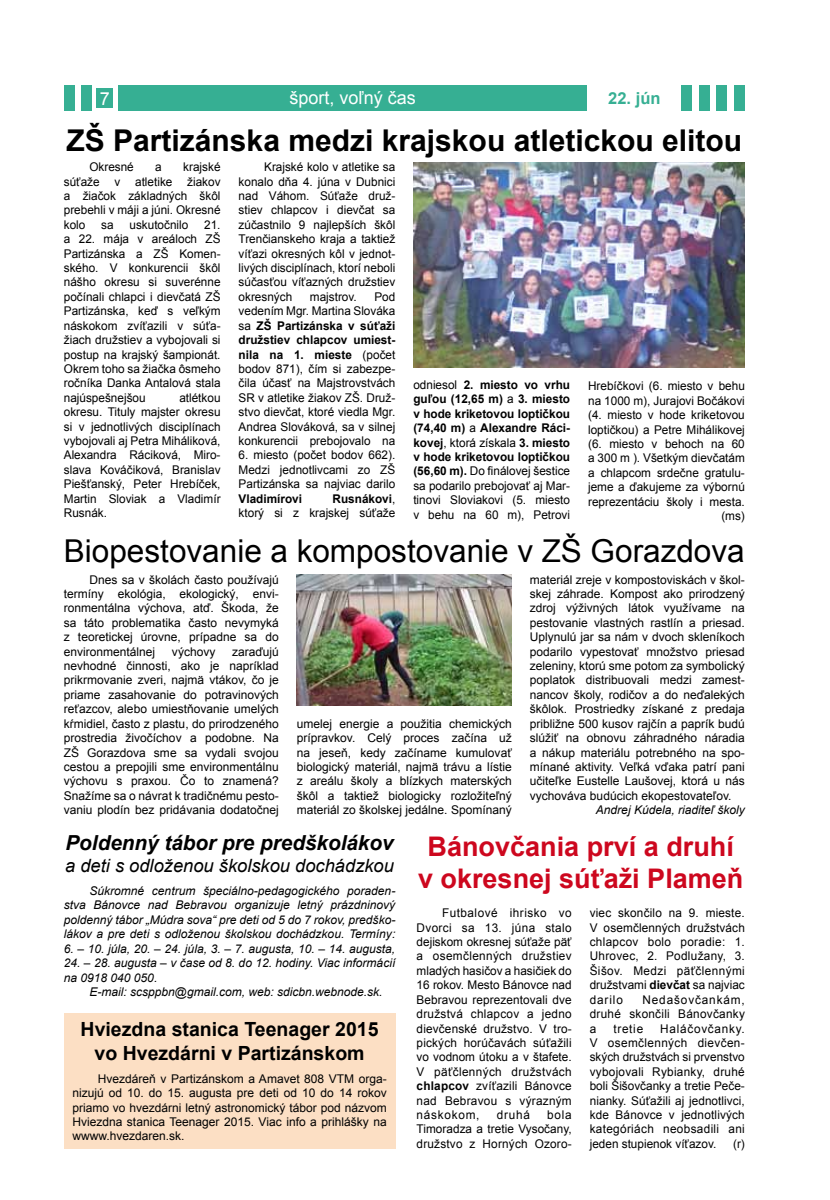
<style>
.page{position:relative;width:830px;height:1200px;background:#fff}
.page>*{position:absolute;margin:0;border:0;box-sizing:border-box;transform-origin:0 0}
.t1{font:31.5px "Arial";color:#000}
.t2{font:700 30px "Arial";color:#000}
.t3{font:700 27px/32.4px "Arial";color:#cd071e;text-align:center}
.t4{font:italic 700 20.7px "Arial";color:#000}
.t5{font:700 19.5px/23.4px "Arial";color:#000;text-align:center}
.t6{font:italic 18.3px "Arial";color:#000}
.t7{font:18px "Arial";color:#fff}
.t8{font:700 16.5px "Arial";color:#36af93}
.t9{font:12px/14.4px "Arial";color:#000;text-align:justify}
.t10{font:italic 12px/14.4px "Arial";color:#000;text-align:justify}
.t11{font:700 12px/14.4px "Arial";color:#000;text-align:justify}
.s1{font-weight:700}
.s2{font-weight:400}
</style>
<div class="page">
<div style="left:118px;top:85px;width:469px;height:26px;background:#36af93"></div>
<div style="left:698px;top:85px;width:11px;height:26px;background:#36af93"></div>
<div style="left:716px;top:85px;width:11px;height:26px;background:#36af93"></div>
<div style="left:733px;top:85px;width:11px;height:26px;background:#36af93"></div>
<div style="left:681px;top:85px;width:10px;height:26px;background:#36af93"></div>
<div style="left:64px;top:85px;width:11px;height:26px;background:#36af93"></div>
<div style="left:81px;top:85px;width:11px;height:26px;background:#36af93"></div>
<div style="left:96px;top:88px;width:17px;height:20px;background:#36af93"></div>
<div style="left:64px;top:1013px;width:331px;height:135px;background:#fcdfc4"></div>
<img style="left:413px;top:162px;width:331px;height:205px">
<img style="left:297px;top:574px;width:214px;height:131px">
<h3 class="t7" style="left:100px;top:87px;width:12px">7</h3>
<h3 class="t7" style="left:289px;top:86px;width:128px">šport, voľný čas</h3>
<h3 class="t8" style="left:608px;top:87px;width:54px">22. jún</h3>
<h2 class="t2" style="left:66px;top:120px;width:677px">ZŠ Partizánska medzi krajskou atletickou elitou</h2>
<p class="t9" style="left:89px;top:160px;width:46px">Okresné</p>
<p class="t9" style="left:155px;top:160px;width:8px">a</p>
<p class="t9" style="left:64px;top:160px;width:158px;text-indent:119px">krajské súťaže v atletike žiakov a žiačok základných škôl prebehli v máji a júni. Okresné kolo</p>
<p class="t9" style="left:101px;top:217px;width:14px">sa</p>
<p class="t9" style="left:129px;top:217px;width:60px">uskutočnilo</p>
<p class="t9" style="left:64px;top:217px;width:158px;text-indent:140px">21. a 22. mája v areáloch ZŠ Partizánska a ZŠ Komen&shy;ského. V konkurencii škôl nášho okresu si suverénne počínali chlapci i dievčatá ZŠ Partizánska, keď s veľkým náskokom zvíťazili v súťa&shy;žiach družstiev a vybojovali si postup na krajský šampionát.<br>Okrem toho sa žiačka ôsmeho ročníka Danka Antalová stala najúspešnejšou</p>
<p class="t9" style="left:64px;top:390px;width:158px;text-indent:115px">atlétkou okresu. Tituly majster okresu si v jednotlivých disciplínach vybojovali aj Petra Miháliková, Alexandra Ráciková, Miro&shy;slava Kováčiková, Branislav Piešťanský, Peter Hrebíček, Martin Sloviak a Vladimír Rusnák.</p>
<p class="t9" style="left:238px;top:160px;width:158px;text-indent:26px">Krajské kolo v atletike sa konalo dňa 4. júna v Dubnici nad Váhom. Súťaže druž&shy;stiev chlapcov i dievčat sa zúčastnilo 9 najlepších škôl Trenčianskeho kraja a taktiež víťazi okresných kôl v jednot&shy;livých disciplínach, ktorí neboli súčasťou víťazných družstiev okresných</p>
<p class="t9" style="left:238px;top:289px;width:158px;text-indent:136px">Pod vedením Mgr. Martina Slováka sa <span class="s1">ZŠ Partizánska v súťaži družstiev chlapcov umiest&shy;nila na 1. mieste</span> (počet bodov 871), čím si zabezpe&shy;čila účasť na Majstrovstvách SR v atletike žiakov ZŠ. Druž&shy;stvo dievčat, ktoré viedla Mgr.<br>Andrea Slováková, sa v silnej konkurencii prebojovalo na</p>
<p class="t9" style="left:238px;top:448px;width:158px">6. miesto (počet bodov 662).<br>Medzi jednotlivcami zo ZŠ Partizánska sa najviac darilo</p>
<p class="t11" style="left:238px;top:491px;width:65px">Vladimírovi</p>
<p class="t9" style="left:310px;top:289px;width:48px">majstrov.</p>
<p class="t9" style="left:238px;top:491px;width:158px;text-align:right"><span class="s1">Rusnákovi</span>,<br>ktorý si z krajskej súťaže</p>
<p class="t11" style="left:413px;top:378px;width:158px"><span class="s2">odniesol</span> 2. miesto vo vrhu guľou (12,65 m) <span class="s2">a</span> 3. miesto v hode kriketovou loptičkou (74,40 m) <span class="s2">a</span> Alexandre Ráci&shy;kovej<span class="s2">, ktorá získala</span> 3. miesto v hode kriketovou loptičkou (56,60 m). <span class="s2">Do finálovej šestice sa podarilo prebojovať aj Mar&shy;tinovi Sloviakovi (5. miesto v behu na 60 m), Petrovi</span></p>
<p class="t9" style="left:588px;top:379px;width:158px;text-align:right">Hrebíčkovi (6. miesto v behu na 1000 m), Jurajovi Bočákovi (4. miesto v hode kriketovou loptičkou) a Petre Mihálikovej (6. miesto v behoch na 60 a 300 m ). Všetkým dievčatám a chlapcom srdečne gratulu&shy;jeme a ďakujeme za výbornú reprezentáciu školy i mesta. (ms)</p>
<h1 class="t1" style="left:64px;top:530px;width:682px">Biopestovanie a kompostovanie v ZŠ Gorazdova</h1>
<p class="t9" style="left:64px;top:572px;width:216px;text-indent:26px">Dnes sa v školách často používajú termíny ekológia, ekologický, envi&shy;ronmentálna výchova, atď. Škoda, že sa táto problematika často nevymyká z teoretickej úrovne, prípadne sa do environmentálnej</p>
<p class="t9" style="left:64px;top:644px;width:216px;text-indent:168px">zaraďujú nevhodné činnosti, ako je napríklad prikrmovanie zveri, najmä vtákov, čo je priame zasahovanie do potravinových reťazcov, alebo umiestňovanie umelých kŕmidiel, často z plastu, do prirodzeného prostredia živočíchov a podobne. Na ZŠ Gorazdova sme sa vydali svojou cestou a prepojili sme environmentálnu výchovu s praxou. Čo to znamená?<br>Snažíme sa o návrat k tradičnému pesto&shy;vaniu plodín bez pridávania dodatočnej</p>
<p class="t9" style="left:172px;top:644px;width:45px">výchovy</p>
<p class="t9" style="left:297px;top:716px;width:216px">umelej energie a použitia chemických prípravkov. Celý proces začína už na jeseň, kedy začíname kumulovať biologický materiál, najmä trávu a lístie z areálu školy a blízkych materských škôl a taktiež biologicky rozložiteľný materiál zo školskej jedálne. Spomínaný</p>
<p class="t9" style="left:529px;top:572px;width:216px">materiál zreje v kompostoviskách v škol&shy;skej záhrade. Kompost ako prirodzený zdroj výživných látok využívame na pestovanie vlastných rastlín a priesad.<br>Uplynulú jar sa nám v dvoch skleníkoch podarilo vypestovať množstvo priesad zeleniny, ktorú sme potom za symbolický poplatok distribuovali medzi zamest&shy;nancov školy, rodičov a do neďalekých škôlok. Prostriedky získané z predaja približne 500 kusov rajčín a paprík budú slúžiť na obnovu záhradného náradia a nákup materiálu potrebného na spo&shy;mínané aktivity. Veľká vďaka patrí pani učiteľke Eustelle Laušovej, ktorá u nás vychováva budúcich ekopestovateľov.</p>
<p class="t10" style="left:595px;top:802px;width:150px">Andrej Kúdela, riaditeľ školy</p>
<h3 class="t4" style="left:65px;top:828px;width:329px">Poldenný tábor pre predškolákov</h3>
<h3 class="t6" style="left:65px;top:853px;width:330px">a deti s odloženou školskou dochádzkou</h3>
<p class="t10" style="left:64px;top:883px;width:333px;text-indent:26px">Súkromné centrum špeciálno-pedagogického poraden&shy;stva Bánovce nad Bebravou organizuje letný prázdninový poldenný tábor „Múdra sova“ pre deti od 5 do 7 rokov, predško&shy;lákov a pre deti s odloženou školskou dochádzkou. Termíny:</p>
<p class="t10" style="left:64px;top:941px;width:333px">6. – 10. júla, 20. – 24. júla, 3. – 7. augusta, 10. – 14. augusta,</p>
<p class="t10" style="left:64px;top:955px;width:333px">24. – 28. augusta – v čase od 8. do 12. hodiny. Viac informácií na 0918 040 050.</p>
<p class="t10" style="left:89px;top:984px;width:294px">E-mail: scsppbn@gmail.com, web: sdicbn.webnode.sk.</p>
<h3 class="t5" style="left:81px;top:1018px;width:299px">Hviezdna stanica Teenager 2015 vo Hvezdárni v Partizánskom</h3>
<p class="t9" style="left:72px;top:1071px;width:316px;text-indent:26px">Hvezdáreň v Partizánskom a Amavet 808 VTM orga&shy;nizujú od 10. do 15. augusta pre deti od 10 do 14 rokov priamo vo hvezdárni letný astronomický tábor pod názvom Hviezdna stanica Teenager 2015. Viac info a prihlášky na wwww.hvezdaren.sk.</p>
<h3 class="t3" style="left:418px;top:830px;width:327px">Bánovčania prví a druhí v okresnej súťaži Plameň</h3>
<p class="t9" style="left:416px;top:905px;width:157px;text-indent:26px">Futbalové ihrisko vo Dvorci sa 13. júna stalo dejiskom okresnej súťaže päť a osemčlenných družstiev mladých hasičov a hasičiek do 16 rokov. Mesto Bánovce nad Bebravou reprezentovali dve družstvá chlapcov a jedno dievčenské družstvo. V tro&shy;pických horúčavách súťažili vo vodnom útoku a v štafete.<br>V päťčlenných družstvách <span class="s1">chlapcov</span> zvíťazili Bánovce nad Bebravou s výrazným náskokom,</p>
<p class="t9" style="left:589px;top:905px;width:156px">viec skončilo na 9. mieste.<br>V osemčlenných družstvách chlapcov bolo poradie: 1.<br>Uhrovec, 2. Podlužany, 3.<br>Šišov. Medzi päťčlennými družstvami <span class="s1">dievčat</span> sa najviac darilo</p>
<p class="t9" style="left:589px;top:992px;width:156px;text-indent:53px">Nedašovčankám, druhé skončili Bánovčanky a</p>
<p class="t9" style="left:589px;top:1020px;width:156px;text-indent:70px">Haláčovčanky.<br>V osemčlenných dievčen&shy;ských družstvách si prvenstvo vybojovali Rybianky, druhé boli Šišovčanky a tretie Peče&shy;nianky. Súťažili aj jednotlivci, kde Bánovce v jednotlivých kategóriách neobsadili ani jeden stupienok víťazov.</p>
<p class="t9" style="left:613px;top:1020px;width:31px">tretie</p>
<p class="t9" style="left:496px;top:1107px;width:35px">druhá</p>
<p class="t9" style="left:416px;top:1107px;width:156px;text-indent:130px">bola Timoradza a tretie Vysočany, družstvo z Horných Ozoro-</p>
<p class="t9" style="left:732px;top:1136px;width:13px">(r)</p>
</div>
